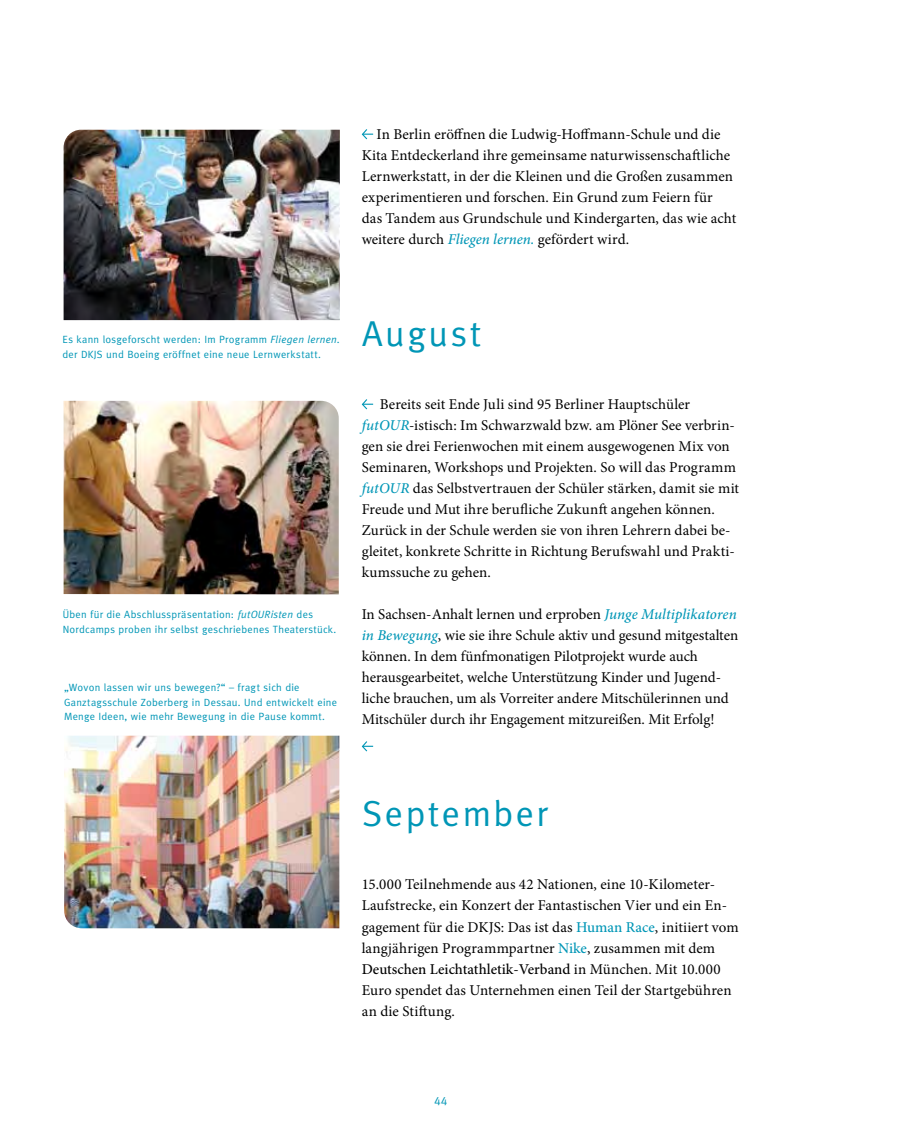
<style>
.page{position:relative;width:915px;height:1127px;background:#fff}
.page>*{position:absolute;margin:0;border:0;box-sizing:border-box;transform-origin:0 0}
.t1{font:36px "Meta Correspondence";letter-spacing:.05em;color:#0096b6}
.t2{font:15px/21px "Minion Pro";color:#000}
.t3{font:12px "Meta Correspondence";color:#0096b6}
.t4{font:10.5px/14.2px "Meta";letter-spacing:.025em;color:#0096b6}
.s1{font-weight:500;font-style:italic;color:#0096b6}
.s2{font-style:italic}
.s3{font-weight:500;color:#0096b6}
.s4{font-weight:500}
</style>
<div class="page">
<svg style="left:361px;top:129px;width:12px;height:11px"></svg>
<svg style="left:361px;top:399px;width:12px;height:11px"></svg>
<svg style="left:361px;top:741px;width:12px;height:11px"></svg>
<img style="left:64px;top:130px;width:276px;height:190px">
<img style="left:64px;top:401px;width:274px;height:193px">
<img style="left:64px;top:736px;width:275px;height:192px">
<p class="t2" style="left:361px;top:124px;width:376px;text-indent:15px">In Berlin eröffnen die Ludwig-Hoffmann-Schule und die Kita Entdeckerland ihre gemeinsame naturwissenschaftliche Lernwerkstatt, in der die Kleinen und die Großen zusammen experimentieren und forschen. Ein Grund zum Feiern für das Tandem aus Grundschule und Kindergarten, das wie acht weitere durch <span class="s1">Fliegen lernen.</span> gefördert wird.</p>
<p class="t4" style="left:62px;top:332px;width:279px">Es kann losgeforscht werden: Im Programm <span class="s2">Fliegen lernen. </span>der DKJS und Boeing eröffnet eine neue Lernwerkstatt.</p>
<p class="t4" style="left:63px;top:606px;width:275px;line-height:15px">Üben für die Abschlusspräsentation: <span class="s2">futOURisten</span> des<br>Nordcamps proben ihr selbst geschriebenes Theaterstück.</p>
<p class="t4" style="left:64px;top:680px;width:274px">„Wovon lassen wir uns bewegen?“ – fragt sich die<br>Ganztagsschule Zoberberg in Dessau. Und entwickelt eine<br>Menge Ideen, wie mehr Bewegung in die Pause kommt.</p>
<h1 class="t1" style="left:361px;top:313px;width:121px">August</h1>
<p class="t2" style="left:361px;top:394px;width:379px;text-indent:18px">Bereits seit Ende Juli sind 95 Berliner Hauptschüler <span class="s1">futOUR</span>-istisch: Im Schwarzwald bzw. am Plöner See verbrin&shy;gen sie drei Ferienwochen mit einem ausgewogenen Mix von Seminaren, Workshops und Projekten. So will das Programm <span class="s1">futOUR</span> das Selbstvertrauen der Schüler stärken, damit sie mit Freude und Mut ihre berufliche Zukunft angehen können.<br>Zurück in der Schule werden sie von ihren Lehrern dabei be&shy;gleitet, konkrete Schritte in Richtung Berufswahl und Prakti&shy;kumssuche zu gehen.</p>
<p class="t2" style="left:361px;top:604px;width:378px">In Sachsen-Anhalt lernen und erproben <span class="s1">Junge Multiplikatoren in Bewegung</span>, wie sie ihre Schule aktiv und gesund mitgestalten können. In dem fünfmonatigen Pilotprojekt wurde auch herausgearbeitet, welche Unterstützung Kinder und Jugend&shy;liche brauchen, um als Vorreiter andere Mitschülerinnen und Mitschüler durch ihr Engagement mitzureißen. Mit Erfolg!</p>
<h1 class="t1" style="left:361px;top:793px;width:189px">September</h1>
<p class="t2" style="left:361px;top:874px;width:378px">15.000 Teilnehmende aus 42 Nationen, eine 10-Kilometer-Laufstrecke, ein Konzert der Fantastischen Vier und ein En&shy;gagement für die DKJS: Das ist das <span class="s3">Human Race</span>, initiiert vom langjährigen Programmpartner <span class="s3">Nike</span>, zusammen mit dem <span class="s4">Deutschen Leichtathletik-Verband</span> in München. Mit 10.000<br>Euro spendet das Unternehmen einen Teil der Startgebühren an die Stiftung.</p>
<p class="t3" style="left:434px;top:1094px;width:15px">44</p>
</div>
